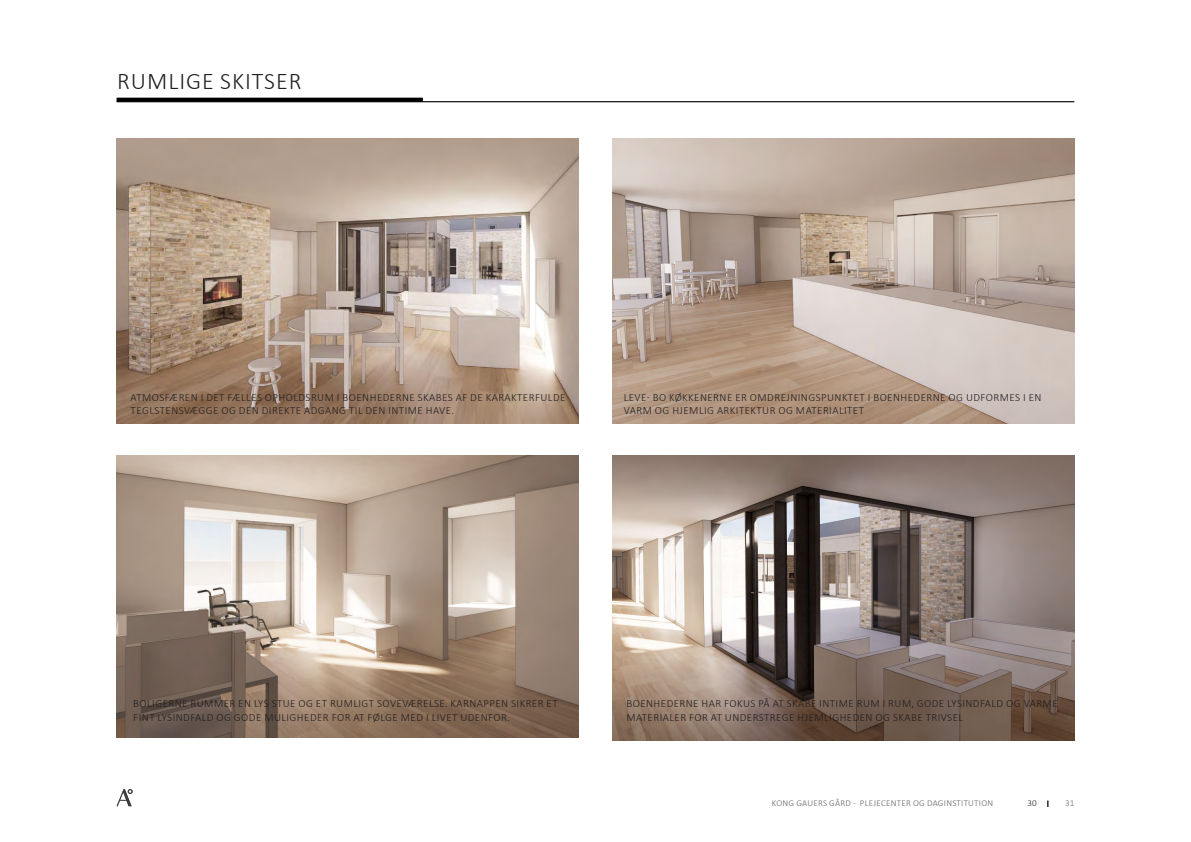
<style>
.page{position:relative;width:1191px;height:842px;background:#fff}
.page>*{position:absolute;margin:0;border:0;box-sizing:border-box;transform-origin:0 0}
.overskrift{font:300 24px "Calibri";letter-spacing:.04em;color:#231f20}
.Under_overskrift{font:300 11px/13.2px "Calibri";letter-spacing:.04em;color:#231f20}
.t1{font:300 9px "Calibri";letter-spacing:.03em;color:#636366}
.t2{font:300 9px "Calibri";color:#231f20}
</style>
<div class="page">
<img style="left:117px;top:138px;width:461px;height:286px">
<img style="left:612px;top:138px;width:462px;height:286px">
<img style="left:117px;top:455px;width:461px;height:283px">
<img style="left:612px;top:455px;width:462px;height:286px">
<svg style="left:117px;top:789px;width:15px;height:17px"></svg>
<hr style="left:117px;top:101px;width:957px;height:1px;background:#231f20">
<hr style="left:117px;top:98px;width:306px;height:4px;background:#000">
<p class="overskrift" style="left:117px;top:66px;width:186px">RUMLIGE SKITSER</p>
<p class="Under_overskrift" style="left:131px;top:390px;width:436px">ATMOSFÆREN I DET FÆLLES OPHOLDSRUM I BOENHEDERNE SKABES AF DE KARAKTERFULDE<br>TEGLSTENSVÆGGE OG DEN DIREKTE ADGANG TIL DEN INTIME HAVE.</p>
<p class="Under_overskrift" style="left:624px;top:390px;width:419px">LEVE- BO KØKKENERNE ER OMDREJNINGSPUNKTET I BOENHEDERNE OG UDFORMES I EN<br>VARM OG HJEMLIG ARKITEKTUR OG MATERIALITET</p>
<p class="Under_overskrift" style="left:133px;top:697px;width:426px">BOLIGERNE RUMMER EN LYS STUE OG ET RUMLIGT SOVEVÆRELSE. KARNAPPEN SIKRER ET<br>FINT LYSINDFALD OG GODE MULIGHEDER FOR AT FØLGE MED I LIVET UDENFOR.</p>
<p class="Under_overskrift" style="left:626px;top:697px;width:433px">BOENHEDERNE HAR FOKUS PÅ AT SKABE INTIME RUM I RUM, GODE LYSINDFALD OG VARME<br>MATERIALER FOR AT UNDERSTREGE HJEMLIGHEDEN OG SKABE TRIVSEL</p>
<p class="t1" style="left:772px;top:798px;width:223px">KONG GAUERS GÅRD - PLEJECENTER OG DAGINSTITUTION</p>
<p class="t2" style="left:1027px;top:798px;width:11px">30</p>
<p class="t1" style="left:1065px;top:798px;width:11px">31</p>
</div>
